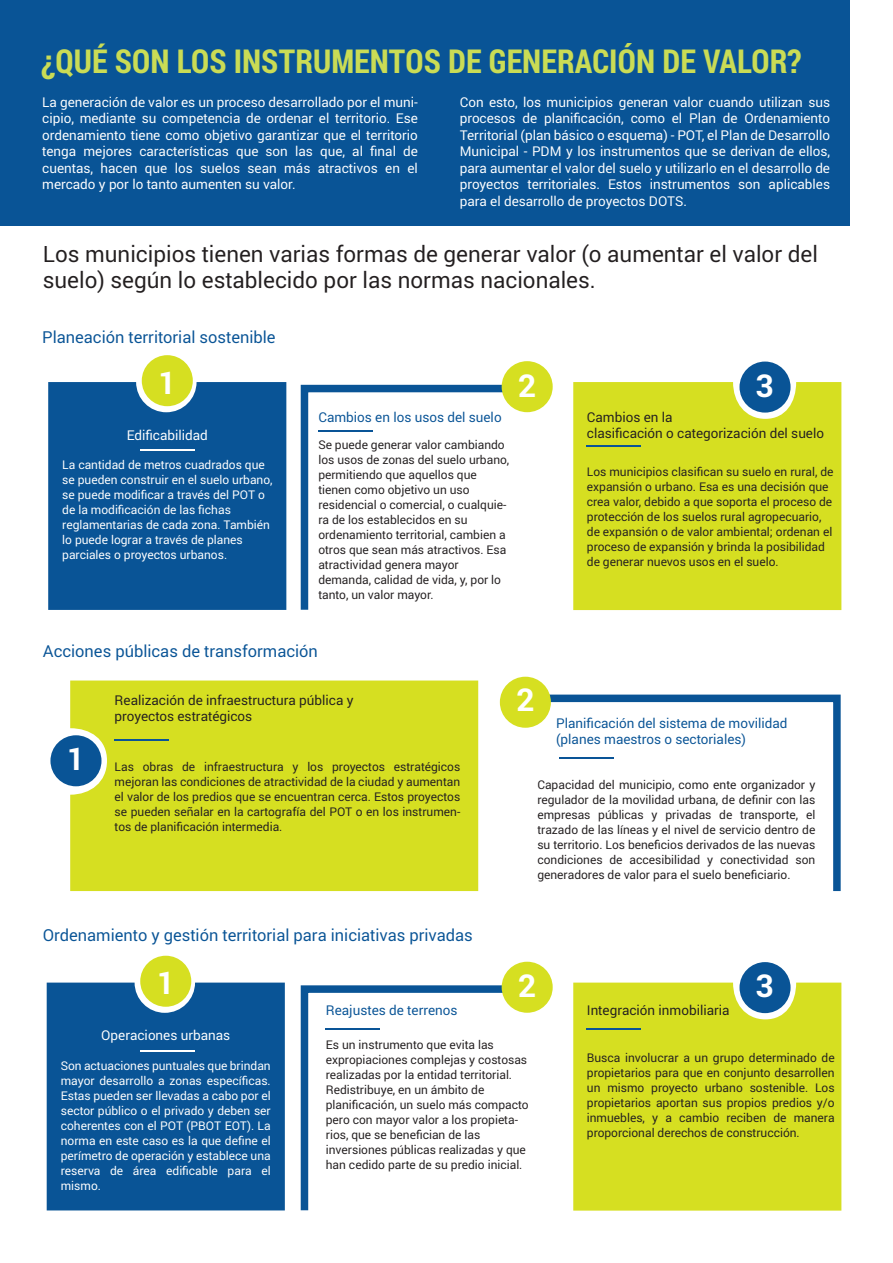
<style>
.page{position:relative;width:893px;height:1263px;background:#fff}
.page>*{position:absolute;margin:0;border:0;box-sizing:border-box;transform-origin:0 0}
.t1{font:700 33px "Roboto Condensed";color:#cadc55}
.t2{font:700 31.5px "Roboto";color:#fff}
.t3{font:22.5px/25.5px "Roboto";color:#231f20}
.t4{font:16.5px "Roboto";color:#095496}
.t5{font:13.5px/16.5px "Roboto";color:#fff;text-align:justify}
.t6{font:13.5px/16.5px "Roboto";color:#231f20}
.t7{font:13.5px/16.5px "Roboto";color:#095496}
.t8{font:12px/15px "Roboto";color:#231f20}
.t9{font:12px/15px "Roboto";color:#fff}
</style>
<div class="page">
<div style="left:70px;top:680px;width:408px;height:211px;background:#d6df21"></div>
<div style="left:573px;top:382px;width:268px;height:228px;background:#d6df21"></div>
<div style="left:0;top:0;width:850px;height:226px;background:#095496"></div>
<div style="left:48px;top:382px;width:238px;height:228px;background:#095496"></div>
<hr style="left:140px;top:449px;width:54px;height:1px;background:#fff">
<hr style="left:587px;top:446px;width:54px;height:1px;background:#095496">
<hr style="left:115px;top:739px;width:54px;height:1px;background:#095497">
<div style="left:142px;top:355px;width:51px;height:51px;background:#d6df21;border-radius:50%"></div>
<svg style="left:300px;top:383px;width:235px;height:227px"></svg>
<div style="left:502px;top:361px;width:51px;height:51px;background:#d6df21;border-radius:50%"></div>
<div style="left:739px;top:362px;width:51px;height:51px;background:#095496;border-radius:50%"></div>
<div style="left:50px;top:735px;width:51px;height:51px;background:#095496;border-radius:50%"></div>
<div style="left:573px;top:982px;width:268px;height:228px;background:#d6df21"></div>
<div style="left:47px;top:982px;width:238px;height:228px;background:#095496"></div>
<hr style="left:140px;top:1050px;width:54px;height:1px;background:#fff">
<hr style="left:587px;top:1028px;width:54px;height:1px;background:#095497">
<div style="left:140px;top:956px;width:51px;height:51px;background:#d6df21;border-radius:50%"></div>
<svg style="left:300px;top:981px;width:222px;height:230px"></svg>
<div style="left:502px;top:962px;width:51px;height:51px;background:#d6df21;border-radius:50%"></div>
<div style="left:739px;top:962px;width:51px;height:51px;background:#095496;border-radius:50%"></div>
<svg style="left:501px;top:692px;width:340px;height:200px"></svg>
<div style="left:500px;top:677px;width:51px;height:51px;background:#d6df21;border-radius:50%"></div>
<h1 class="t1" style="left:41px;top:38px;width:762px">¿QUÉ SON LOS INSTRUMENTOS DE GENERACIÓN DE VALOR?</h1>
<p class="t5" style="left:42px;top:93px;width:377px">La generación de valor es un proceso desarrollado por el muni&shy;cipio, mediante su competencia de ordenar el territorio. Ese ordenamiento tiene como objetivo garantizar que el territorio tenga mejores características que son las que, al final de cuentas, hacen que los suelos sean más atractivos en el mercado y por lo tanto aumenten su valor.</p>
<p class="t5" style="left:460px;top:93px;width:372px">Con esto, los municipios generan valor cuando utilizan sus procesos de planificación, como el Plan de Ordenamiento Territorial (plan básico o esquema) - POT, el Plan de Desarrollo Municipal - PDM y los instrumentos que se derivan de ellos, para aumentar el valor del suelo y utilizarlo en el desarrollo de proyectos territoriales. Estos instrumentos son aplicables para el desarrollo de proyectos DOTS.</p>
<h3 class="t3" style="left:43px;top:241px;width:777px">Los municipios tienen varias formas de generar valor (o aumentar el valor del suelo) según lo establecido por las normas nacionales.</h3>
<h3 class="t4" style="left:42px;top:325px;width:235px">Planeación territorial sostenible</h3>
<h2 class="t2" style="left:158px;top:360px;width:20px">1</h2>
<h2 class="t2" style="left:518px;top:363px;width:20px">2</h2>
<h2 class="t2" style="left:756px;top:363px;width:20px">3</h2>
<p class="t5" style="left:127px;top:426px;width:83px">Edificabilidad</p>
<p class="t9" style="left:62px;top:457px;width:212px">La cantidad de metros cuadrados que se pueden construir en el suelo urbano, se puede modificar a través del POT o de la modificación de las fichas reglamentarias de cada zona. También lo puede lograr a través de planes parciales o proyectos urbanos.</p>
<p class="t6" style="left:587px;top:408px;width:239px">Cambios en la<br>clasificación o categorización del suelo</p>
<p class="t8" style="left:587px;top:464px;width:248px">Los municipios clasifican su suelo en rural, de expansión o urbano. Esa es una decisión que crea valor, debido a que soporta el proceso de protección de los suelos rural agropecuario, de expansión o de valor ambiental; ordenan el proceso de expansión y brinda la posibilidad de generar nuevos usos en el suelo.</p>
<p class="t7" style="left:318px;top:408px;width:185px">Cambios en los usos del suelo</p>
<p class="t8" style="left:318px;top:436px;width:192px">Se puede generar valor cambiando los usos de zonas del suelo urbano, permitiendo que aquellos que tienen como objetivo un uso residencial o comercial, o cualquie&shy;ra de los establecidos en su ordenamiento territorial, cambien a otros que sean más atractivos. Esa atractividad genera mayor demanda, calidad de vida, y, por lo tanto, un valor mayor.</p>
<h3 class="t4" style="left:43px;top:640px;width:277px">Acciones públicas de transformación</h3>
<h2 class="t2" style="left:67px;top:737px;width:20px">1</h2>
<p class="t6" style="left:115px;top:691px;width:240px">Realización de infraestructura pública y proyectos estratégicos</p>
<p class="t8" style="left:115px;top:758px;width:347px;text-align:justify">Las obras de infraestructura y los proyectos estratégicos mejoran las condiciones de atractividad de la ciudad y aumentan el valor de los predios que se encuentran cerca. Estos proyectos se pueden señalar en la cartografía del POT o en los instrumen&shy;tos de planificación intermedia.</p>
<h3 class="t4" style="left:43px;top:924px;width:431px">Ordenamiento y gestión territorial para iniciativas privadas</h3>
<h2 class="t2" style="left:516px;top:678px;width:20px">2</h2>
<p class="t7" style="left:556px;top:714px;width:233px">Planificación del sistema de movilidad (planes maestros o sectoriales)</p>
<p class="t8" style="left:537px;top:777px;width:279px;text-align:justify">Capacidad del municipio, como ente organizador y regulador de la movilidad urbana, de definir con las empresas públicas y privadas de transporte, el trazado de las líneas y el nivel de servicio dentro de su territorio. Los beneficios derivados de las nuevas condiciones de accesibilidad y conectividad son generadores de valor para el suelo beneficiario.</p>
<h2 class="t2" style="left:157px;top:961px;width:20px">1</h2>
<h2 class="t2" style="left:518px;top:964px;width:20px">2</h2>
<h2 class="t2" style="left:756px;top:964px;width:20px">3</h2>
<p class="t5" style="left:101px;top:1026px;width:130px">Operaciones urbanas</p>
<p class="t9" style="left:61px;top:1058px;width:212px;text-align:justify">Son actuaciones puntuales que brindan mayor desarrollo a zonas específicas.<br>Estas pueden ser llevadas a cabo por el sector público o el privado y deben ser coherentes con el POT (PBOT EOT). La norma en este caso es la que define el perímetro de operación y establece una reserva de área edificable para el mismo.</p>
<p class="t7" style="left:326px;top:1001px;width:133px">Reajustes de terrenos</p>
<p class="t8" style="left:326px;top:1037px;width:204px">Es un instrumento que evita las expropiaciones complejas y costosas realizadas por la entidad territorial.<br>Redistribuye, en un ámbito de planificación, un suelo más compacto pero con mayor valor a los propieta&shy;rios, que se benefician de las inversiones públicas realizadas y que han cedido parte de su predio inicial.</p>
<p class="t6" style="left:587px;top:1001px;width:144px">Integración inmobiliaria</p>
<p class="t8" style="left:587px;top:1050px;width:249px;text-align:justify">Busca involucrar a un grupo determinado de propietarios para que en conjunto desarrollen un mismo proyecto urbano sostenible. Los propietarios aportan sus propios predios y/o inmuebles, y a cambio reciben de manera proporcional derechos de construcción.</p>
</div>
